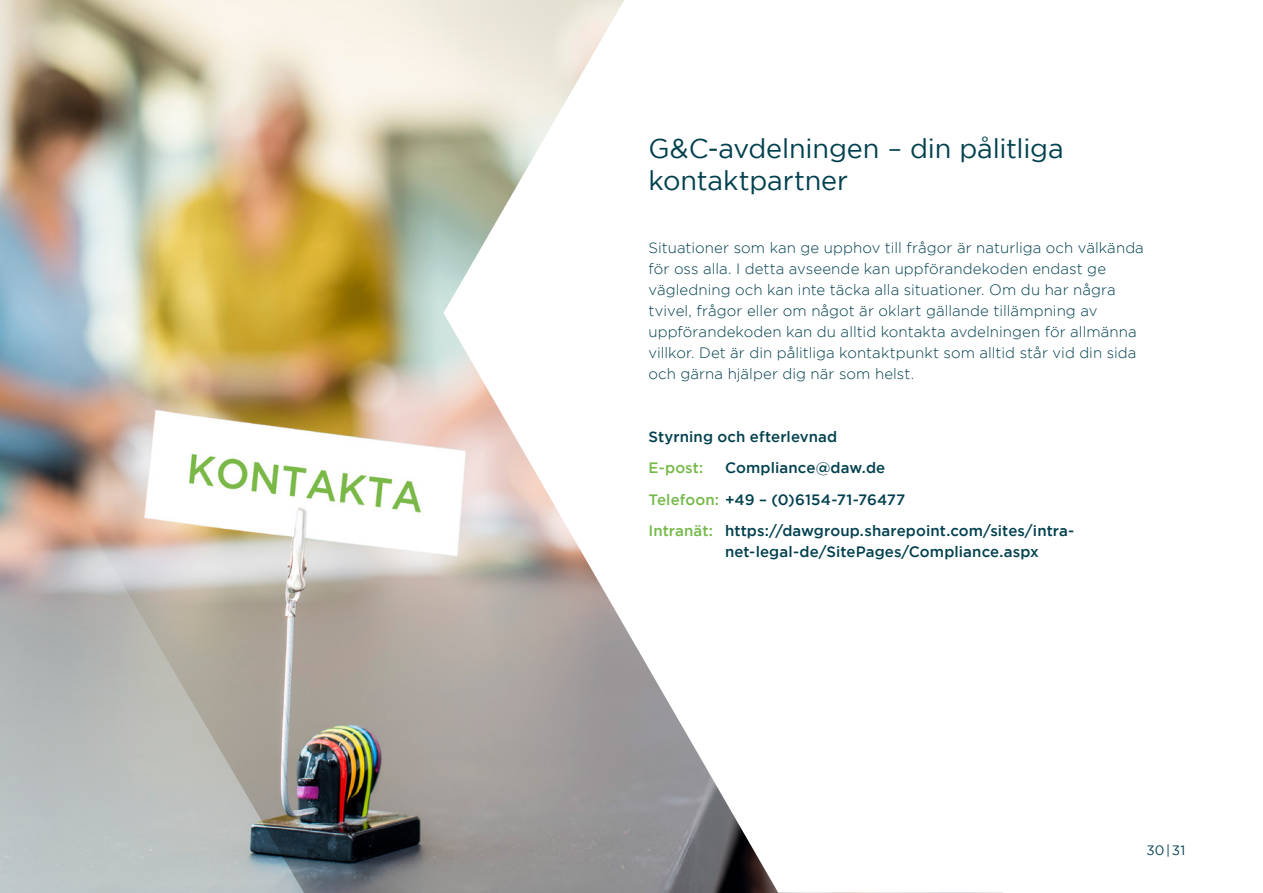
<style>
.page{position:relative;width:1263px;height:893px;background:#fff}
.page>*{position:absolute;margin:0;border:0;box-sizing:border-box;transform-origin:0 0}
.t1{font:27px/31.5px "Gotham";letter-spacing:-.005em;color:#00404e}
.t2{font:300 15px/21px "Gotham";letter-spacing:.005em;color:#00404e}
.t3{font:500 15px/31.5px "Gotham";letter-spacing:.005em;color:#00404e}
.t4{font:500 15px "Gotham";color:#75b949}
.t5{font:13.5px "Gotham";color:#00404e}
.s1{color:#75b949}
</style>
<div class="page">
<img style="left:0;top:0;width:443px;height:893px">
<svg style="left:443px;top:0;width:555px;height:893px"></svg>
<img style="left:0;top:418px;width:314px;height:475px">
<h1 class="t1" style="left:648px;top:133px;width:417px">G&amp;C-avdelningen – din pålitliga kontaktpartner</h1>
<p class="t2" style="left:648px;top:237px;width:497px">Situationer som kan ge upphov till frågor är naturliga och välkända för oss alla. I detta avseende kan uppförandekoden endast ge vägledning och kan inte täcka alla situationer. Om du har några tvivel, frågor eller om något är oklart gällande tillämpning av uppförandekoden kan du alltid kontakta avdelningen för allmänna villkor. Det är din pålitliga kontaktpunkt som alltid står vid din sida och gärna hjälper dig när som helst.</p>
<p class="t3" style="left:648px;top:420px;width:190px">Styrning och efterlevnad</p>
<p class="t4" style="left:648px;top:459px;width:56px">E-post:</p>
<p class="t3" style="left:648px;top:452px;width:427px;text-indent:76px">Compliance@daw.de<br><span class="s1">Telefoon:</span> +49 – (0)6154-71-76477<br><span class="s1">Intranät:</span> https://dawgroup.sharepoint.com/sites/intra-</p>
<p class="t3" style="left:725px;top:536px;width:315px">net-legal-de/SitePages/Compliance.aspx</p>
<p class="t5" style="left:1146px;top:843px;width:41px">30|31</p>
</div>
